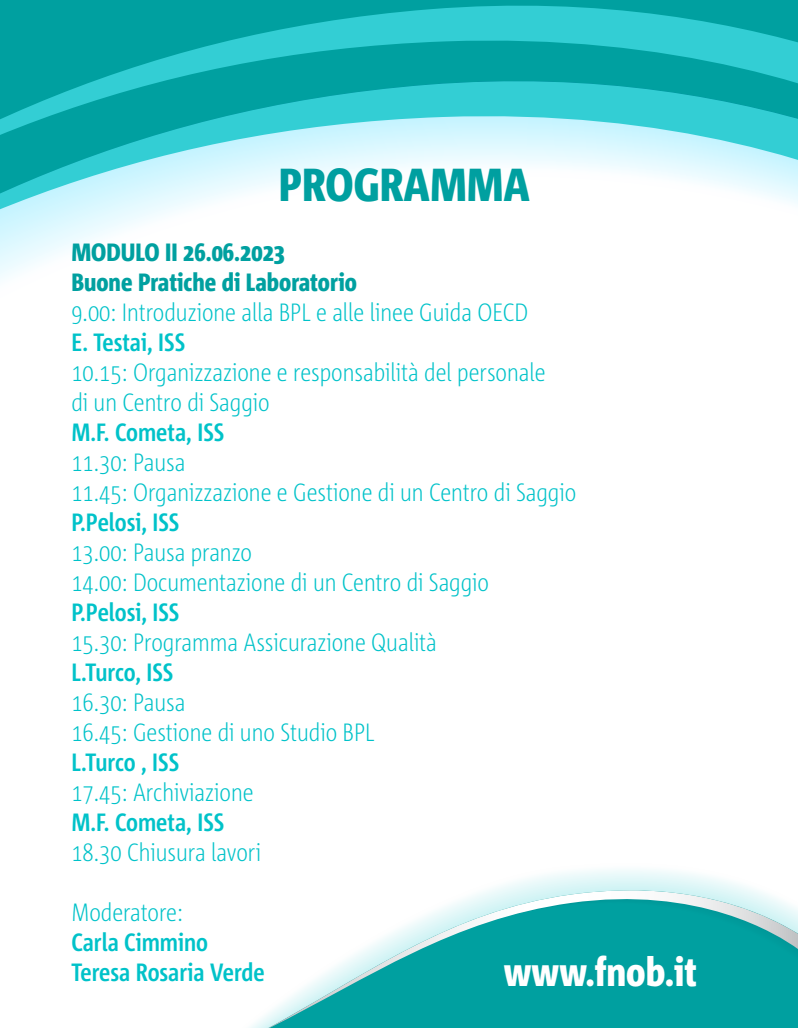
<style>
.page{position:relative;width:798px;height:1028px;background:#fff}
.page>*{position:absolute;margin:0;border:0;box-sizing:border-box;transform-origin:0 0}
.t1{font:800 46.25px "Corpid Cd OT";color:#00a0a0}
.t2{font:800 40px "Corpid Cd OT";color:#fff}
.t3{font:300 25px/30px "Corpid Cd OT";color:#00c2c9}
.t4{font:700 25px/30px "Corpid Cd OT";color:#00c2c9}
.t5{font:800 25px/30px "Corpid Cd OT";color:#00a0a0}
</style>
<div class="page">
<svg style="left:268px;top:885px;width:529px;height:143px"></svg>
<svg style="left:0;top:0;width:797px;height:279px"></svg>
<h1 class="t1" style="left:279px;top:157px;width:252px">PROGRAMMA</h1>
<p class="t5" style="left:71px;top:236px;width:287px">MODULO II 26.06.2023<br>Buone Pratiche di Laboratorio</p>
<p class="t3" style="left:71px;top:297px;width:458px">9.00: Introduzione alla BPL e alle linee Guida OECD</p>
<p class="t4" style="left:71px;top:327px;width:115px">E. Testai, ISS</p>
<p class="t3" style="left:71px;top:357px;width:475px">10.15: Organizzazione e responsabilità del personale di un Centro di Saggio</p>
<p class="t4" style="left:71px;top:417px;width:154px">M.F. Cometa, ISS</p>
<p class="t3" style="left:71px;top:447px;width:506px">11.30: Pausa<br>11.45: Organizzazione e Gestione di un Centro di Saggio</p>
<p class="t4" style="left:71px;top:507px;width:110px">P.Pelosi, ISS</p>
<p class="t3" style="left:71px;top:537px;width:419px">13.00: Pausa pranzo<br>14.00: Documentazione di un Centro di Saggio</p>
<p class="t4" style="left:71px;top:597px;width:110px">P.Pelosi, ISS</p>
<p class="t3" style="left:71px;top:627px;width:367px">15.30: Programma Assicurazione Qualità</p>
<p class="t4" style="left:71px;top:657px;width:103px">L.Turco, ISS</p>
<p class="t3" style="left:71px;top:687px;width:304px">16.30: Pausa<br>16.45: Gestione di uno Studio BPL</p>
<p class="t4" style="left:71px;top:747px;width:109px">L.Turco , ISS</p>
<p class="t3" style="left:71px;top:777px;width:184px">17.45: Archiviazione</p>
<p class="t4" style="left:71px;top:807px;width:154px">M.F. Cometa, ISS</p>
<p class="t3" style="left:71px;top:837px;width:191px">18.30 Chiusura lavori</p>
<p class="t3" style="left:71px;top:897px;width:113px">Moderatore:</p>
<p class="t4" style="left:71px;top:927px;width:195px">Carla Cimmino<br>Teresa Rosaria Verde</p>
<h2 class="t2" style="left:503px;top:948px;width:195px">www.fnob.it</h2>
</div>
